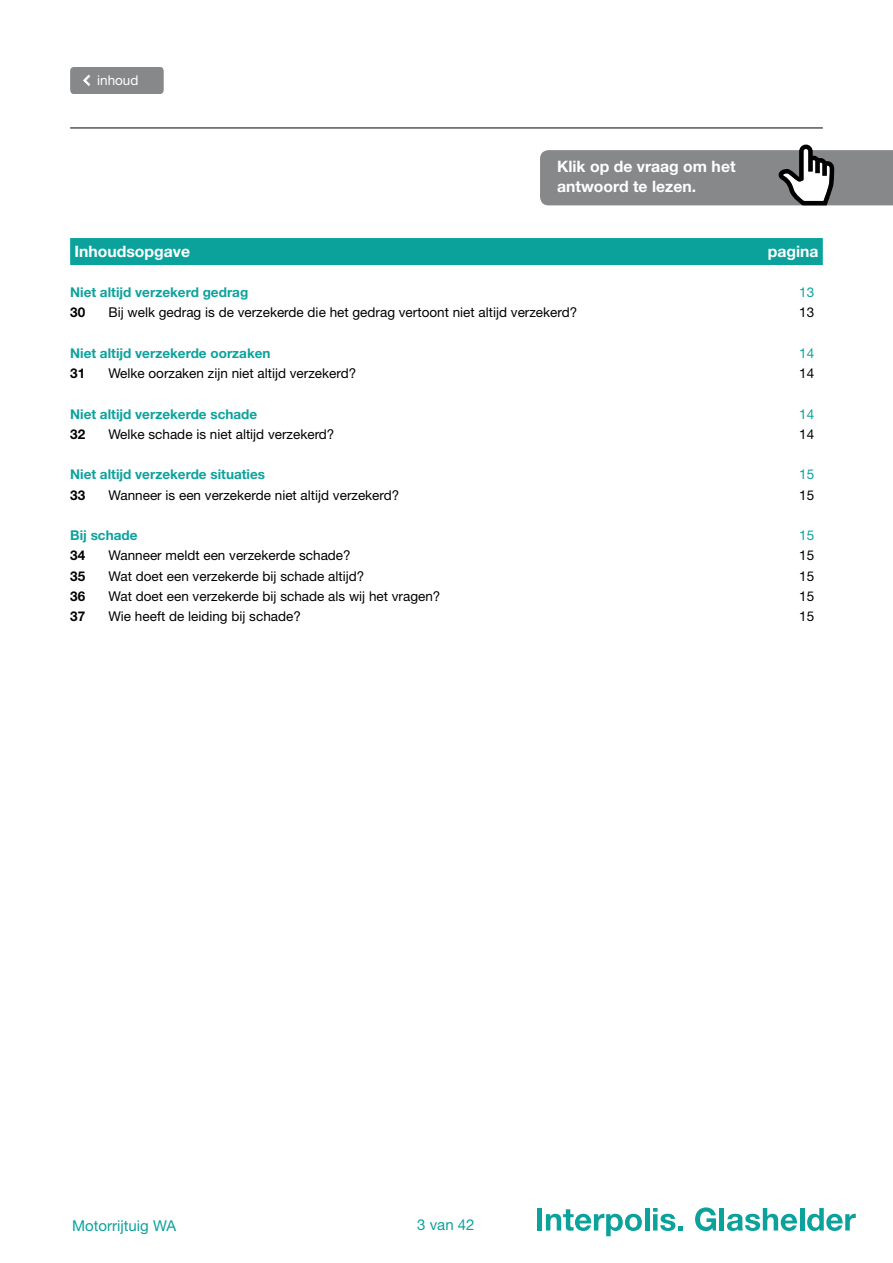
<style>
.page{position:relative;width:893px;height:1263px;background:#fff}
.page>*{position:absolute;margin:0;border:0;box-sizing:border-box;transform-origin:0 0}
.t1{font:700 15.75px/20.2px "Helvetica Neue LT Std";color:#fff}
.t2{font:15px "Helvetica Neue LT Std";color:#0ba29c}
.t3{font:13.5px "Helvetica Neue LT Std";color:#000}
.t4{font:700 13.5px "Helvetica Neue LT Std";color:#0ba29c}
.t5{font:700 13.5px "Helvetica Neue LT Std";color:#000}
.t6{font:13.5px "Helvetica Neue LT Std";color:#0ba29c}
.t7{font:13.5px "Helvetica Neue LT Std";color:#fff}
</style>
<div class="page">
<hr style="left:70px;top:128px;width:753px;height:1px;background:#000">
<div style="left:537px;top:1208px;width:5px;height:22px;background:#0ba29c"></div>
<svg style="left:546px;top:1209px;width:96px;height:27px"></svg>
<hr style="left:645px;top:1208px;width:4px;height:22px;background:#0ba29c">
<svg style="left:653px;top:1208px;width:30px;height:23px"></svg>
<svg style="left:695px;top:1207px;width:21px;height:24px"></svg>
<hr style="left:720px;top:1208px;width:4px;height:22px;background:#0ba29c">
<svg style="left:727px;top:1208px;width:70px;height:23px"></svg>
<hr style="left:800px;top:1208px;width:4px;height:22px;background:#0ba29c">
<svg style="left:807px;top:1208px;width:49px;height:23px"></svg>
<div style="left:70px;top:67px;width:94px;height:27px;background:#87888a"></div>
<svg style="left:540px;top:145px;width:353px;height:60px;background:#909193"></svg>
<div style="left:70px;top:238px;width:753px;height:27px;background:#0ba29c"></div>
<p class="t7" style="left:97px;top:72px;width:43px">inhoud</p>
<p class="t1" style="left:557px;top:156px;width:180px">Klik op de vraag om het antwoord te lezen.</p>
<p class="t1" style="left:74px;top:240px;width:117px">Inhoudsopgave</p>
<p class="t1" style="left:768px;top:240px;width:52px">pagina</p>
<p class="t4" style="left:70px;top:284px;width:180px">Niet altijd verzekerd gedrag</p>
<p class="t6" style="left:799px;top:284px;width:17px">13</p>
<p class="t5" style="left:70px;top:304px;width:17px">30</p>
<p class="t3" style="left:108px;top:304px;width:470px">Bij welk gedrag is de verzekerde die het gedrag vertoont niet altijd verzekerd?</p>
<p class="t3" style="left:799px;top:304px;width:17px">13</p>
<p class="t4" style="left:70px;top:345px;width:202px">Niet altijd verzekerde oorzaken</p>
<p class="t6" style="left:799px;top:345px;width:17px">14</p>
<p class="t5" style="left:70px;top:365px;width:17px">31</p>
<p class="t3" style="left:108px;top:365px;width:249px">Welke oorzaken zijn niet altijd verzekerd?</p>
<p class="t3" style="left:799px;top:365px;width:17px">14</p>
<p class="t4" style="left:70px;top:405px;width:189px">Niet altijd verzekerde schade</p>
<p class="t6" style="left:799px;top:406px;width:17px">14</p>
<p class="t5" style="left:70px;top:426px;width:17px">32</p>
<p class="t3" style="left:108px;top:426px;width:228px">Welke schade is niet altijd verzekerd?</p>
<p class="t3" style="left:799px;top:426px;width:17px">14</p>
<p class="t4" style="left:70px;top:466px;width:196px">Niet altijd verzekerde situaties</p>
<p class="t6" style="left:799px;top:466px;width:17px">15</p>
<p class="t5" style="left:70px;top:486px;width:17px">33</p>
<p class="t3" style="left:108px;top:487px;width:292px">Wanneer is een verzekerde niet altijd verzekerd?</p>
<p class="t3" style="left:799px;top:487px;width:17px">15</p>
<p class="t4" style="left:70px;top:527px;width:69px">Bij schade</p>
<p class="t6" style="left:799px;top:527px;width:17px">15</p>
<p class="t5" style="left:70px;top:547px;width:17px">34</p>
<p class="t3" style="left:108px;top:547px;width:244px">Wanneer meldt een verzekerde schade?</p>
<p class="t3" style="left:799px;top:547px;width:17px">15</p>
<p class="t5" style="left:70px;top:567px;width:17px">35</p>
<p class="t3" style="left:108px;top:568px;width:257px">Wat doet een verzekerde bij schade altijd?</p>
<p class="t3" style="left:799px;top:568px;width:17px">15</p>
<p class="t5" style="left:70px;top:588px;width:17px">36</p>
<p class="t3" style="left:108px;top:588px;width:333px">Wat doet een verzekerde bij schade als wij het vragen?</p>
<p class="t3" style="left:799px;top:588px;width:17px">15</p>
<p class="t5" style="left:70px;top:608px;width:17px">37</p>
<p class="t3" style="left:108px;top:608px;width:194px">Wie heeft de leiding bij schade?</p>
<p class="t3" style="left:799px;top:608px;width:17px">15</p>
<p class="t2" style="left:72px;top:1216px;width:106px">Motorrijtuig WA</p>
<p class="t2" style="left:417px;top:1216px;width:59px">3 van 42</p>
</div>
